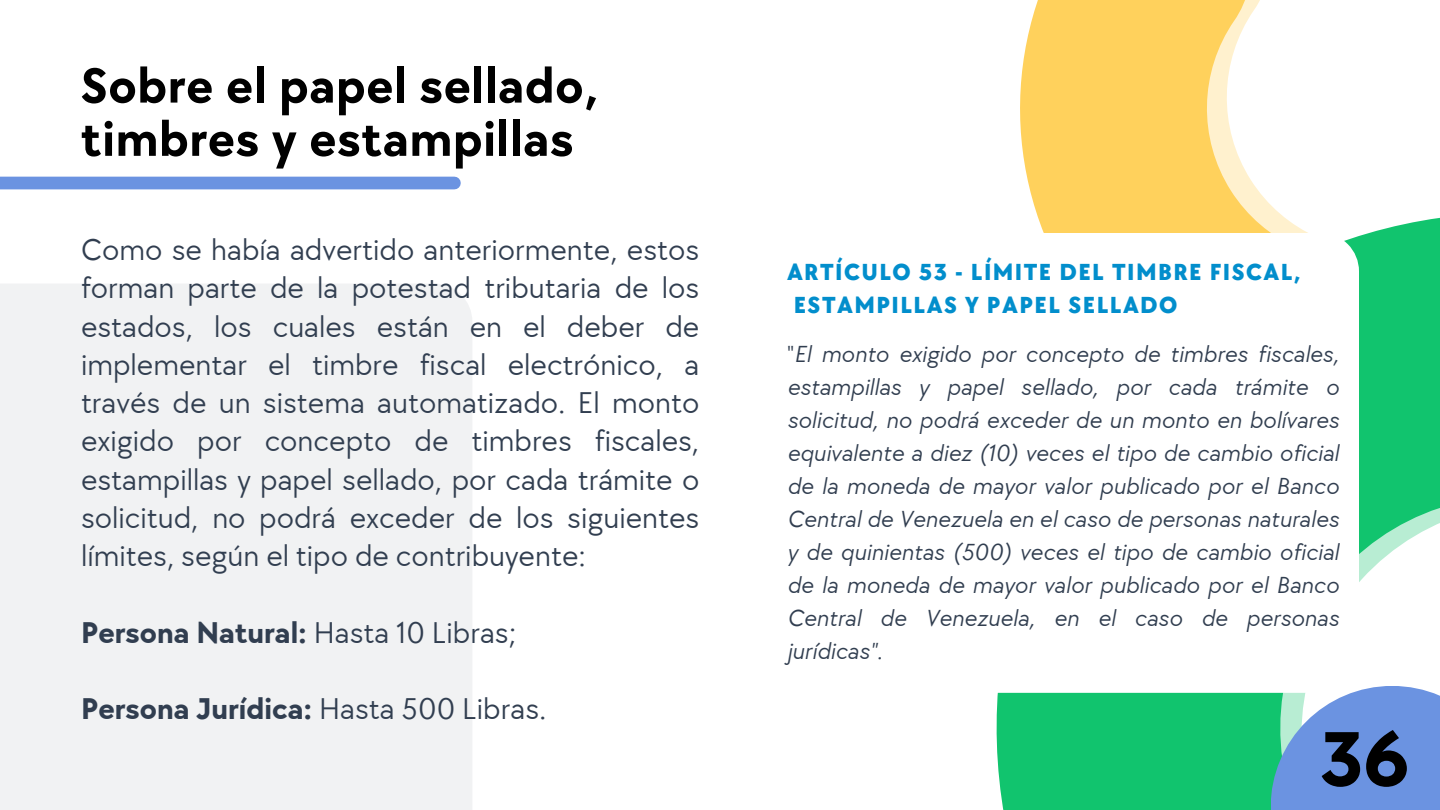
<style>
.page{position:relative;width:1440px;height:810px;background:#fff}
.page>*{position:absolute;margin:0;border:0;box-sizing:border-box;transform-origin:0 0}
.t1{font:700 80px "TT Chocolates";color:#000}
.t2{font:700 50.9px "TT Chocolates";letter-spacing:.015em;color:#000}
.t3{font:31px/38.2px "TT Chocolates";color:#313e50;text-align:justify}
.t4{font:700 31px "TT Chocolates";color:#313e50}
.t5{font:italic 24px/33px "TT Chocolates";color:#313e50;text-align:justify}
.t6{font:800 24px "TT Chocolates";letter-spacing:.06em;color:#028ecc}
.s1{font-weight:400}
.s2{font-style:normal}
</style>
<div class="page">
<svg style="left:1020px;top:0;width:240px;height:173px;background:#ffd979"></svg>
<svg style="left:996px;top:173px;width:444px;height:637px;fill:#11c46e"></svg>
<svg style="left:996px;top:233px;width:363px;height:460px"></svg>
<svg style="left:1271px;top:686px;width:169px;height:124px;background:#75a0dd"></svg>
<div style="left:0;top:177px;width:454px;height:12px;background:#6b93e1"></div>
<div style="left:0;top:284px;width:472px;height:526px;background:#f1f2f3"></div>
<p class="t2" style="left:81px;top:57px;width:519px">Sobre el papel sellado,</p>
<p class="t2" style="left:81px;top:110px;width:494px">timbres y estampillas</p>
<p class="t3" style="left:81px;top:232px;width:620px">Como se había advertido anteriormente, estos forman parte de la potestad tributaria de los estados, los cuales están en el deber de implementar el timbre fiscal electrónico, a través de un sistema automatizado. El monto exigido por concepto de timbres fiscales, estampillas y papel sellado, por cada trámite o solicitud, no podrá exceder de los siguientes límites, según el tipo de contribuyente:</p>
<p class="t4" style="left:81px;top:615px;width:437px">Persona Natural: <span class="s1">Hasta 10 Libras;</span></p>
<p class="t4" style="left:81px;top:691px;width:467px">Persona Jurídica: <span class="s1">Hasta 500 Libras.</span></p>
<p class="t6" style="left:787px;top:259px;width:515px">ARTÍCULO 53 - LÍMITE DEL TIMBRE FISCAL,</p>
<p class="t6" style="left:794px;top:292px;width:385px">ESTAMPILLAS Y PAPEL SELLADO</p>
<p class="t5" style="left:787px;top:338px;width:553px"><span class="s2">"</span>El monto exigido por concepto de timbres fiscales, estampillas y papel sellado, por cada trámite o solicitud, no podrá exceder de un monto en bolívares equivalente a diez (10) veces el tipo de cambio oficial de la moneda de mayor valor publicado por el Banco Central de Venezuela en el caso de personas naturales y de quinientas (500) veces el tipo de cambio oficial de la moneda de mayor valor publicado por el Banco Central de Venezuela, en el caso de personas jurídicas".</p>
<p class="t1" style="left:1320px;top:714px;width:90px">36</p>
</div>
